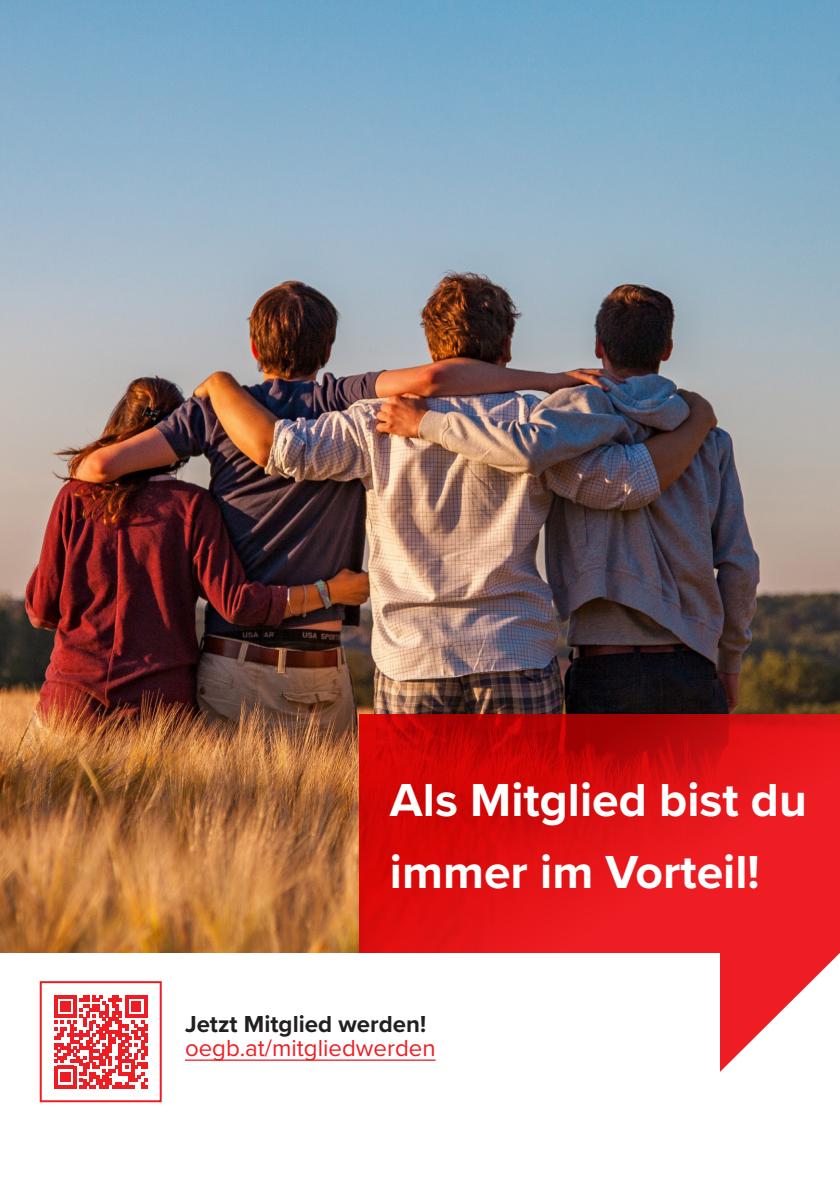
<style>
.page{position:relative;width:840px;height:1191px;background:#fff}
.page>*{position:absolute;margin:0;border:0;box-sizing:border-box;transform-origin:0 0}
.t1{font:700 48px/72px "Proxima Nova";color:#fff}
.t2{font:24px "Proxima Nova";color:#ee1d23}
.t3{font:700 24px "Proxima Nova";color:#231f20}
</style>
<div class="page">
<img style="left:0;top:0;width:839px;height:952px">
<svg style="left:359px;top:714px;width:480px;height:238px;background:#db1013"></svg>
<svg style="left:719px;top:952px;width:120px;height:119px"></svg>
<hr style="left:185px;top:1059px;width:250px;height:1px;background:#ee1d23">
<svg style="left:54px;top:995px;width:93px;height:93px"></svg>
<div style="left:40px;top:981px;width:122px;height:121px;border:2px solid #ee1d23"></div>
<p class="t1" style="left:390px;top:763px;width:418px">Als Mitglied bist du immer im Vorteil!</p>
<p class="t3" style="left:185px;top:1006px;width:242px">Jetzt Mitglied werden!</p>
<p class="t2" style="left:185px;top:1030px;width:252px">oegb.at/mitgliedwerden</p>
</div>
